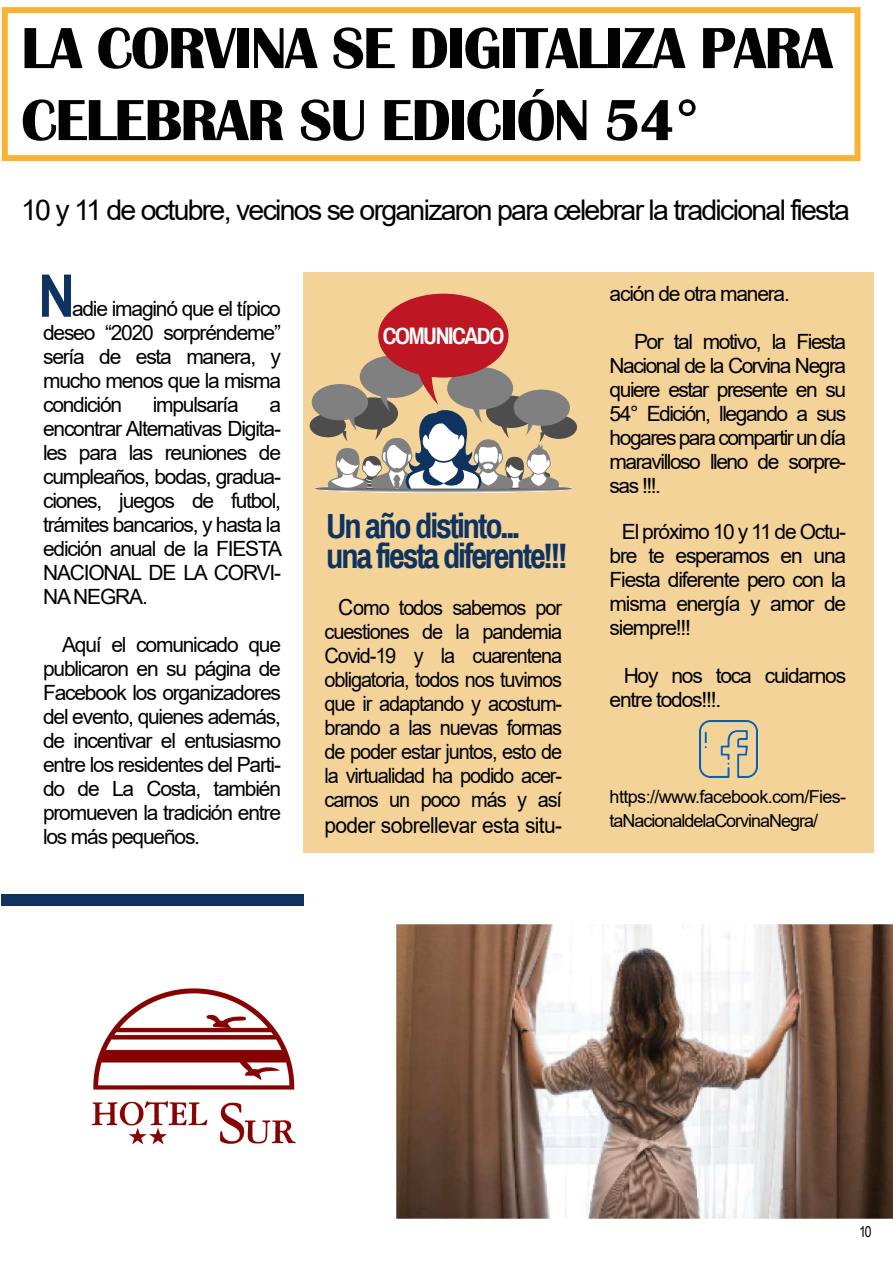
<style>
.page{position:relative;width:893px;height:1263px;background:#fff}
.page>*{position:absolute;margin:0;border:0;box-sizing:border-box;transform-origin:0 0}
.t1{font:700 61.5px "Archivo Narrow";color:#0e3360}
.t2{font:700 60px/72px "Britannic";letter-spacing:-.03em;color:#020202}
.t3{font:700 34.5px/30px "Archivo Narrow";letter-spacing:-.06em;color:#0e3360}
.t4{font:28.5px "Arial";letter-spacing:-.06em;color:#020202}
.t5{font:700 23.4px "Archivo Narrow";letter-spacing:-.06em;color:#fff}
.t6{font:22.05px "Arial";letter-spacing:-.03em;color:#000;scale:.95 1}
.t7{font:21px/24px "Arial";letter-spacing:-.055em;color:#000;text-align:justify}
.t8{font:21px/24px "Arial";letter-spacing:-.055em;color:#000;text-align:justify;scale:.95 1}
.t9{font:18px/24px "Arial";letter-spacing:-.055em;color:#000}
.t10{font:15px "Arial Narrow";color:#000}
.s1{font-size:22.05px}
</style>
<div class="page">
<div style="left:2px;top:894px;width:302px;height:12px;background:#0e3360"></div>
<div style="left:2px;top:7px;width:858px;height:154px;border:6px solid #f9b233"></div>
<div style="left:304px;top:272px;width:570px;height:581px;background:#f3d398"></div>
<img style="left:397px;top:925px;width:496px;height:293px">
<img style="left:91px;top:988px;width:205px;height:157px">
<svg style="left:314px;top:485px;width:259px;height:8px"></svg>
<div style="left:314px;top:485px;width:259px;height:7px;background:#b4b4b4;border-radius:50%"></div>
<svg style="left:315px;top:485px;width:257px;height:7px"></svg>
<svg style="left:315px;top:486px;width:257px;height:6px"></svg>
<div style="left:315px;top:486px;width:257px;height:5px;background:#8a8a8a;border-radius:50%"></div>
<svg style="left:316px;top:487px;width:255px;height:4px"></svg>
<hr style="left:316px;top:487px;width:255px;height:3px;background:#767676;border-radius:50%">
<hr style="left:316px;top:487px;width:254px;height:3px;background:#6c6c6c;border-radius:50%">
<div style="left:310px;top:414px;width:36px;height:23px;background:#4d4d4d;border-radius:50%"></div>
<div style="left:312px;top:384px;width:56px;height:36px;background:#808080;border-radius:50%"></div>
<div style="left:378px;top:294px;width:130px;height:84px;background:#be1622;border-radius:50%"></div>
<div style="left:541px;top:415px;width:36px;height:24px;background:#4d4d4d;border-radius:50%"></div>
<div style="left:514px;top:389px;width:56px;height:37px;background:#808080;border-radius:50%"></div>
<svg style="left:327px;top:358px;width:232px;height:132px"></svg>
<img style="left:700px;top:721px;width:57px;height:56px">
<h2 class="t2" style="left:21px;top:13px;width:813px">LA CORVINA SE DIGITALIZA PARA<br>CELEBRAR SU EDICIÓN 54°</h2>
<h3 class="t4" style="left:21px;top:190px;width:830px">10 y 11 de octubre, vecinos se organizaron para celebrar la tradicional fiesta</h3>
<h1 class="t1" style="left:38px;top:258px;width:38px">N</h1>
<p class="t7" style="left:43px;top:296px;width:240px;text-indent:29px">adie imaginó que el típico deseo “2020 sorpréndeme” sería de esta manera, y mucho menos que la misma condición</p>
<p class="t7" style="left:153px;top:392px;width:88px">impulsaría</p>
<p class="t7" style="left:43px;top:392px;width:241px;text-indent:226px">a encontrar Alternativas Digita&shy;les para las reuniones de cumpleaños, bodas, gradua&shy;ciones, juegos de futbol, trámites bancarios, y hasta la edición anual de la FIESTA NACIONAL DE LA CORVI-NA NEGRA.</p>
<p class="t7" style="left:43px;top:632px;width:239px;text-indent:19px">Aquí el comunicado que publicaron en su página de Facebook los organizadores del evento, quienes además, de incentivar el entusiasmo entre los residentes del Parti&shy;do de La Costa, también promueven la tradición entre los más pequeños.</p>
<p class="t5" style="left:383px;top:322px;width:123px">COMUNICADO</p>
<h3 class="t3" style="left:326px;top:511px;width:243px">Un año distinto... una fiesta diferente!!!</h3>
<p class="t8" style="left:325px;top:595px;width:252px;text-indent:14px"><span class="s1">C</span>omo todos sabemos por cuestiones de la pandemia Covid-19 y la cuarentena obligatoria, todos nos tuvimos que ir adaptando y acostum&shy;brando a las nuevas formas de poder estar juntos, esto de la virtualidad ha podido acer&shy;carnos un poco más y así</p>
<p class="t6" style="left:325px;top:810px;width:252px">poder sobrellevar esta situ-</p>
<p class="t7" style="left:610px;top:281px;width:182px">ación de otra manera.</p>
<p class="t7" style="left:610px;top:329px;width:238px;text-indent:24px">Por tal motivo, la Fiesta Nacional de la Corvina Negra quiere estar presente en su 54° Edición, llegando a sus hogares para compartir un día maravilloso lleno de sorpre&shy;sas !!!.</p>
<p class="t7" style="left:610px;top:520px;width:238px;text-indent:12px">El próximo 10 y 11 de Octu&shy;bre te esperamos en una Fiesta diferente pero con la misma energía y amor de siempre!!!</p>
<p class="t7" style="left:610px;top:664px;width:238px;text-indent:14px">Hoy nos toca cuidarnos entre todos!!!.</p>
<p class="t9" style="left:610px;top:785px;width:238px">https://www.facebook.com/Fies&shy;taNacionaldelaCorvinaNegra/</p>
<p class="t10" style="left:859px;top:1221px;width:14px">10</p>
</div>
